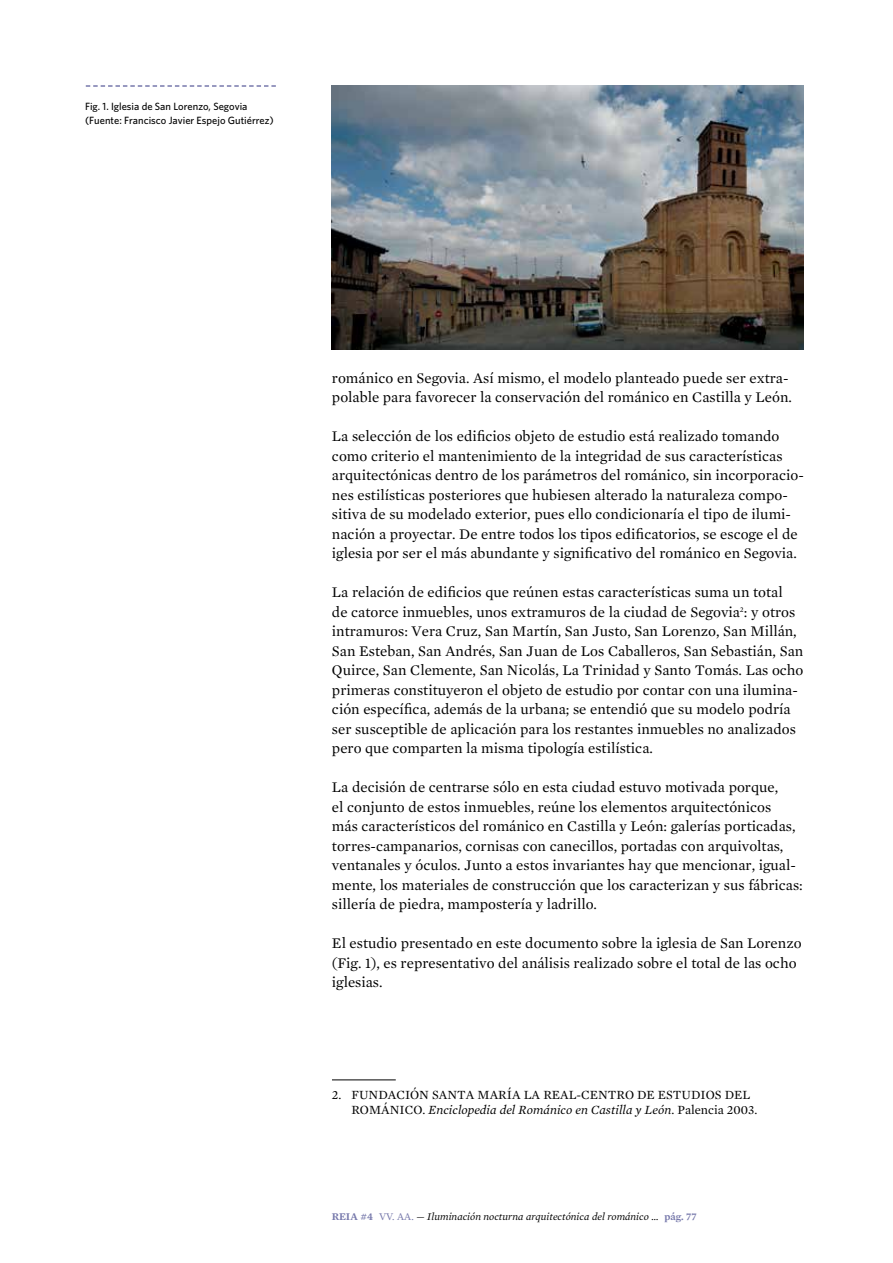
<style>
.page{position:relative;width:893px;height:1263px;background:#fff}
.page>*{position:absolute;margin:0;border:0;box-sizing:border-box;transform-origin:0 0}
.t1{font:15px/19.5px "Mercury Text G1";color:#000}
.t2{font:12.75px/15px "Mercury Text G1";color:#000}
.t3{font:500 10.5px/13.5px "Whitney";color:#000}
.t4{font:italic 10.5px "Mercury Text G1";color:#000}
.s1{font-style:italic}
.s2{font-weight:600;font-style:normal;color:#7678ab}
.s3{font-style:normal;color:#7678ab}
.s4{font-style:normal}
</style>
<div class="page">
<hr style="left:332px;top:1080px;width:64px;height:1px;background:#000">
<img style="left:332px;top:85px;width:472px;height:265px">
<svg style="left:86px;top:85px;width:190px;height:2px"></svg>
<p class="t3" style="left:85px;top:99px;width:190px">Fig. 1. Iglesia de San Lorenzo, Segovia (Fuente: Francisco Javier Espejo Gutiérrez)</p>
<p class="t1" style="left:332px;top:368px;width:462px">románico en Segovia. Así mismo, el modelo planteado puede ser extra&shy;polable para favorecer la conservación del románico en Castilla y León.</p>
<p class="t1" style="left:332px;top:426px;width:473px">La selección de los edificios objeto de estudio está realizado tomando como criterio el mantenimiento de la integridad de sus características arquitectónicas dentro de los parámetros del románico, sin incorporacio&shy;nes estilísticas posteriores que hubiesen alterado la naturaleza compo&shy;sitiva de su modelado exterior, pues ello condicionaría el tipo de ilumi&shy;nación a proyectar. De entre todos los tipos edificatorios, se escoge el de iglesia por ser el más abundante y significativo del románico en Segovia.</p>
<p class="t1" style="left:332px;top:582px;width:473px">La relación de edificios que reúnen estas características suma un total<br>de catorce inmuebles, unos extramuros de la ciudad de Segovia<sup>2</sup>: y otros intramuros: Vera Cruz, San Martín, San Justo, San Lorenzo, San Millán, San Esteban, San Andrés, San Juan de Los Caballeros, San Sebastián, San Quirce, San Clemente, San Nicolás, La Trinidad y Santo Tomás. Las ocho primeras constituyeron el objeto de estudio por contar con una ilumina&shy;ción específica, además de la urbana; se entendió que su modelo podría ser susceptible de aplicación para los restantes inmuebles no analizados pero que comparten la misma tipología estilística.</p>
<p class="t1" style="left:332px;top:777px;width:472px">La decisión de centrarse sólo en esta ciudad estuvo motivada porque,<br>el conjunto de estos inmuebles, reúne los elementos arquitectónicos<br>más característicos del románico en Castilla y León: galerías porticadas, torres-campanarios, cornisas con canecillos, portadas con arquivoltas, ventanales y óculos. Junto a estos invariantes hay que mencionar, igual&shy;mente, los materiales de construcción que los caracterizan y sus fábricas: sillería de piedra, mampostería y ladrillo.</p>
<p class="t1" style="left:332px;top:933px;width:471px">El estudio presentado en este documento sobre la iglesia de San Lorenzo (Fig. 1), es representativo del análisis realizado sobre el total de las ocho iglesias.</p>
<p class="t2" style="left:351px;top:1087px;width:407px;text-indent:-19px">2. FUNDACIÓN SANTA MARÍA LA REAL-CENTRO DE ESTUDIOS DEL<br>ROMÁNICO. <span class="s1">Enciclopedia del Románico en Castilla y León</span>. Palencia 2003.</p>
<p class="t4" style="left:332px;top:1210px;width:366px"><span class="s2">REIA #4</span> <span class="s3">VV. AA.</span> <span class="s4">—</span> Iluminación nocturna arquitectónica del románico … <span class="s2">pág. 77</span></p>
</div>
